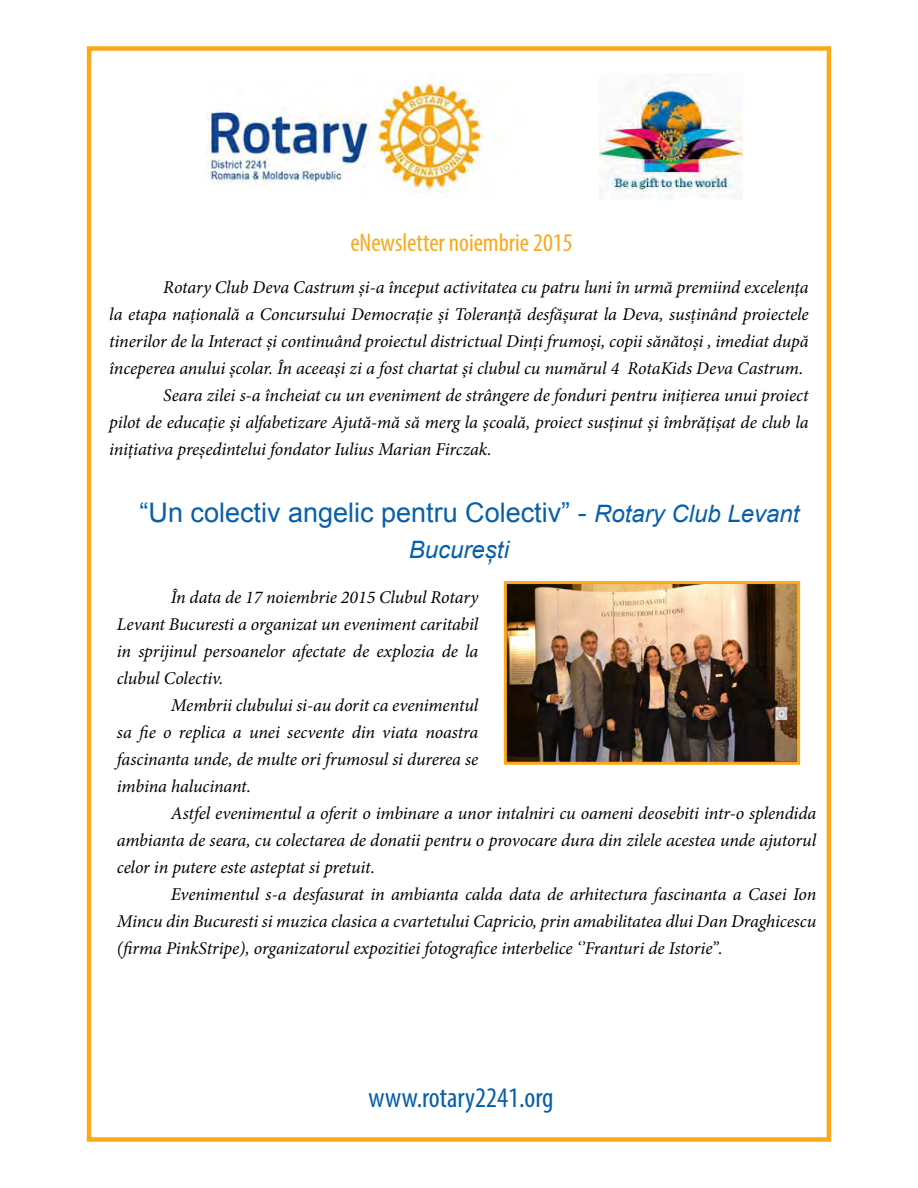
<style>
.page{position:relative;width:918px;height:1188px;background:#fff}
.page>*{position:absolute;margin:0;border:0;box-sizing:border-box;transform-origin:0 0}
.t1{font:condensed 28.5px "Myriad Pro";color:#065fab}
.t2{font:27px "Arial";color:#065fab}
.t3{font:condensed 25.5px "Myriad Pro";color:#faa81c}
.t4{font:italic 24px "Arial";color:#065fab}
.t5{font:italic 18px/27px "Minion Pro";letter-spacing:-.01em;color:#000;text-align:justify}
.s1{font-style:italic;font-size:24px}
</style>
<div class="page">
<div style="left:87px;top:46px;width:744px;height:1096px;border:4px solid #faa81c"></div>
<img style="left:206px;top:82px;width:277px;height:111px">
<img style="left:599px;top:82px;width:143px;height:118px">
<img style="left:508px;top:585px;width:288px;height:176px">
<div style="left:504px;top:581px;width:296px;height:184px;border:3px solid #faa81c"></div>
<h3 class="t3" style="left:350px;top:227px;width:224px">eNewsletter noiembrie 2015</h3>
<p class="t5" style="left:163px;top:274px;width:647px">Rotary Club Deva Castrum și-a început activitatea cu patru luni în urmă premiind excelența</p>
<p class="t5" style="left:109px;top:301px;width:701px">la etapa națională a Concursului Democrație și Toleranță desfășurat la Deva, susținând proiectele</p>
<p class="t5" style="left:109px;top:328px;width:701px">tinerilor de la Interact și continuând proiectul districtual Dinți frumoși, copii sănătoși , imediat după</p>
<p class="t5" style="left:109px;top:355px;width:696px">începerea anului școlar. În aceeași zi a fost chartat și clubul cu numărul 4 RotaKids Deva Castrum.</p>
<p class="t5" style="left:163px;top:382px;width:647px">Seara zilei s-a încheiat cu un eveniment de strângere de fonduri pentru inițierea unui proiect</p>
<p class="t5" style="left:109px;top:409px;width:701px">pilot de educație și alfabetizare Ajută-mă să merg la școală, proiect susținut și îmbrățișat de club la</p>
<p class="t5" style="left:109px;top:436px;width:384px">inițiativa președintelui fondator Iulius Marian Firczak.</p>
<h2 class="t2" style="left:140px;top:495px;width:662px">“Un colectiv angelic pentru Colectiv” - <span class="s1">Rotary Club Levant</span></h2>
<h3 class="t4" style="left:409px;top:534px;width:102px">București</h3>
<p class="t5" style="left:117px;top:584px;width:363px;text-indent:54px">În data de 17 noiembrie 2015 Clubul Rotary Levant Bucuresti a organizat un eveniment caritabil in sprijinul persoanelor afectate de explozia de la clubul Colectiv.</p>
<p class="t5" style="left:117px;top:692px;width:363px;text-indent:54px">Membrii clubului si-au dorit ca evenimentul sa fie o replica a unei secvente din viata noastra fascinanta unde, de multe ori frumosul si durerea se imbina halucinant.</p>
<p class="t5" style="left:117px;top:800px;width:701px;text-indent:54px">Astfel evenimentul a oferit o imbinare a unor intalniri cu oameni deosebiti intr-o splendida ambianta de seara, cu colectarea de donatii pentru o provocare dura din zilele acestea unde ajutorul celor in putere este asteptat si pretuit.</p>
<p class="t5" style="left:117px;top:881px;width:701px;text-indent:54px">Evenimentul s-a desfasurat in ambianta calda data de arhitectura fascinanta a Casei Ion Mincu din Bucuresti si muzica clasica a cvartetului Capricio, prin amabilitatea dlui Dan Draghicescu (firma PinkStripe), organizatorul expozitiei fotografice interbelice ‘’Franturi de Istorie”.</p>
<h1 class="t1" style="left:368px;top:1080px;width:187px">www.rotary2241.org</h1>
</div>
